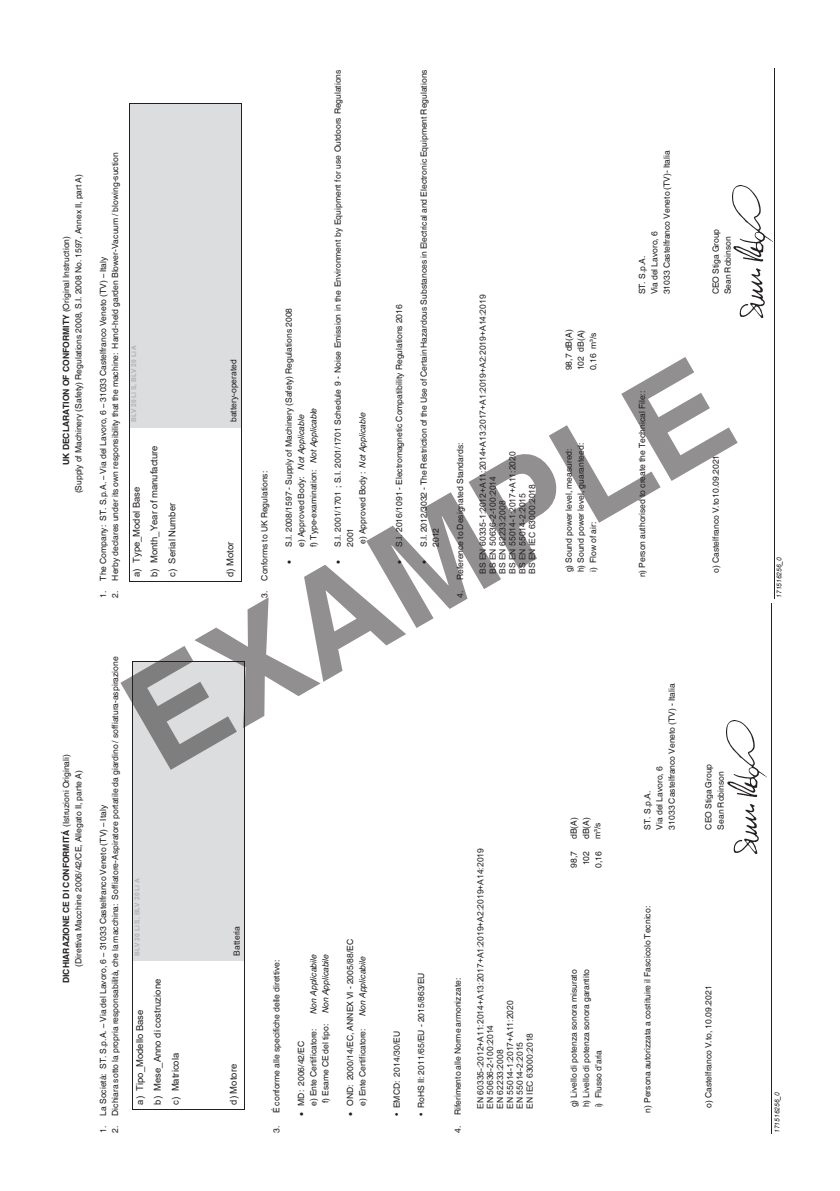
<style>
.page{position:relative;width:840px;height:1191px;background:#fff}
.page>*{position:absolute;margin:0;border:0;box-sizing:border-box;transform-origin:0 0}
.t1{font:700 140px "Helvetica World";color:#231f20}
.t2{font:9.4px/18.2px "Arial";color:#231f20}
.t3{font:8.6px/12.2px "Helvetica World";color:#231f20}
.t4{font:8.6px/9.8px "Arial";letter-spacing:.005em;color:#231f20}
.t5{font:italic 8.6px/12.2px "Helvetica World";letter-spacing:-.005em;color:#231f20;text-align:right}
.t6{font:700 6.6px "Arial";letter-spacing:-.005em;color:#b2b3b7}
.t7{font:italic 6.6px "Arial";letter-spacing:.005em;color:#231f20}
.s1{font-weight:700}
.s2{font-style:italic}
.s3{font-family:"Arial"}
.s4{font-style:normal}
</style>
<div class="page">
<div style="left:133px;top:661px;width:13px;height:299px;background:#dcdddf"></div>
<hr style="left:133px;top:960px;width:1px;height:149px;background:#231f20">
<hr style="left:133px;top:661px;width:1px;height:299px;background:#231f20">
<div style="left:146px;top:661px;width:22px;height:299px;background:#dcdddf"></div>
<div style="left:168px;top:661px;width:15px;height:299px;background:#dcdddf"></div>
<svg style="left:133px;top:1109px;width:50px;height:1px"></svg>
<svg style="left:134px;top:661px;width:49px;height:1px"></svg>
<div style="left:183px;top:661px;width:39px;height:299px;background:#dcdddf"></div>
<hr style="left:183px;top:1109px;width:39px;height:1px;background:#231f20">
<hr style="left:183px;top:661px;width:39px;height:1px;background:#231f20">
<div style="left:222px;top:661px;width:22px;height:299px;background:#dcdddf"></div>
<svg style="left:222px;top:1109px;width:23px;height:1px"></svg>
<hr style="left:244px;top:960px;width:1px;height:149px;background:#231f20">
<hr style="left:244px;top:661px;width:1px;height:300px;background:#231f20">
<svg style="left:222px;top:661px;width:22px;height:1px"></svg>
<hr style="left:770px;top:603px;width:1px;height:531px;background:#231f20">
<hr style="left:773px;top:68px;width:1px;height:531px;background:#231f20">
<div style="left:130px;top:104px;width:13px;height:323px;background:#dcdddf"></div>
<hr style="left:129px;top:427px;width:1px;height:154px;background:#231f20">
<hr style="left:129px;top:104px;width:1px;height:322px;background:#231f20">
<div style="left:143px;top:104px;width:22px;height:323px;background:#dcdddf"></div>
<div style="left:165px;top:104px;width:14px;height:323px;background:#dcdddf"></div>
<svg style="left:129px;top:581px;width:50px;height:1px"></svg>
<svg style="left:129px;top:103px;width:50px;height:1px"></svg>
<div style="left:179px;top:104px;width:40px;height:323px;background:#dcdddf"></div>
<hr style="left:179px;top:581px;width:40px;height:1px;background:#231f20">
<hr style="left:179px;top:103px;width:40px;height:1px;background:#231f20">
<div style="left:219px;top:104px;width:22px;height:323px;background:#dcdddf"></div>
<svg style="left:219px;top:581px;width:23px;height:1px"></svg>
<hr style="left:241px;top:427px;width:1px;height:154px;background:#231f20">
<hr style="left:241px;top:104px;width:1px;height:323px;background:#231f20">
<svg style="left:219px;top:103px;width:23px;height:1px"></svg>
<img style="left:726px;top:720px;width:39px;height:133px">
<img style="left:732px;top:185px;width:39px;height:133px">
<p class="t3" style="left:60px;top:493px;width:321px;text-indent:29px;rotate:-90deg"><span class="s1">UK DECLARATION OF CONFORMITY</span> (Original Instruction)<br>(Supply of Machinery (Safety) Regulations 2008, S.I. 2008 No. 1597, Annex II, part A)</p>
<p class="t3" style="left:60px;top:983px;width:230px;text-align:center;rotate:-90deg"><span class="s1">DICHIARAZIONE CE DI CONFORMITÁ</span> (Istruzioni Originali) (Direttiva Macchine 2006/42/CE, Allegato II, parte A)</p>
<p class="t3" style="left:417px;top:547px;width:479px;text-indent:-17px;rotate:-90deg">• S.I. 2012/3032 - The Restriction of the Use of Certain Hazardous Substances in Electrical and Electronic Equipment Regulations<br>2012</p>
<p class="t3" style="left:331px;top:564px;width:496px;rotate:-90deg">• S.I. 2001/1701 ; S.I. 2001/1701 Schedule 9 - Noise Emission in the Environment by Equipment for use Outdoors Regulations</p>
<p class="t3" style="left:635px;top:294px;width:146px;rotate:-90deg">ST. S.p.A.<br>Via del Lavoro, 6<br>31033 Castelfranco Veneto (TV)- Italia</p>
<p class="t3" style="left:109px;top:598px;width:447px;rotate:-90deg">2. Herby declares under its own responsibility that the machine: Hand-held garden Blower-Vacuum / blowing-suction</p>
<p class="t3" style="left:709px;top:294px;width:67px;rotate:-90deg">CEO Stiga Group<br>Sean Robinson</p>
<p class="t3" style="left:97px;top:598px;width:342px;rotate:-90deg">1. The Company: ST. S.p.A. – Via del Lavoro, 6 – 31033 Castelfranco Veneto (TV) – Italy</p>
<p class="t4" style="left:477px;top:574px;width:281px;rotate:-90deg">BS EN 60335-1:2012+A11:2014+A13:2017+A1:2019+A2:2019+A14:2019<br>BS EN 50636-2-100:2014<br>BS EN 62233:2008<br>BS EN 55014-1:2017+A11:2020<br>BS EN 55014-2:2015<br>BS EN IEC 63000:2018</p>
<p class="t3" style="left:393px;top:564px;width:261px;rotate:-90deg">• S.I. 2016/1091 - Electromagnetic Compatibility Regulations 2016</p>
<p class="t3" style="left:282px;top:547px;width:241px;text-indent:-17px;rotate:-90deg">• S.I. 2008/1597 - Supply of Machinery (Safety) Regulations 2008 e) Approved Body: <span class="s2">Not Applicable<br></span>f) Type-examination: <span class="s2">Not Applicable</span></p>
<p class="t3" style="left:562px;top:370px;width:42px;rotate:-90deg">98,7 dB(A)</p>
<p class="t3" style="left:574px;top:370px;width:42px;rotate:-90deg">102 dB(A)</p>
<p class="t3" style="left:587px;top:370px;width:39px;rotate:-90deg">0,16 <span class="s3">m³/s</span></p>
<p class="t6" style="left:129px;top:422px;width:79px;rotate:-90deg">BLV 20 Li S, BLV 20 Li A</p>
<h1 class="t1" style="left:97px;top:662px;width:672px;rotate:-30deg">EXAMPLE</h1>
<p class="t4" style="left:228px;top:422px;width:64px;rotate:-90deg">battery-operated</p>
<p class="t3" style="left:635px;top:577px;width:188px;rotate:-90deg">n) Person authorised to create the Technical File::</p>
<p class="t3" style="left:356px;top:544px;width:133px;rotate:-90deg">e) Approved Body : <span class="s2">Not Applicable</span></p>
<p class="t3" style="left:454px;top:598px;width:156px;rotate:-90deg">4. Reference to Designated Standards:</p>
<p class="t3" style="left:574px;top:572px;width:131px;rotate:-90deg">h) Sound power level, guaranteed:</p>
<p class="t2" style="left:145px;top:577px;width:133px;rotate:-90deg">b) Month_Year of manufacture c) Serial Number</p>
<p class="t3" style="left:562px;top:572px;width:126px;rotate:-90deg">g) Sound power level, measured:</p>
<p class="t3" style="left:709px;top:573px;width:119px;rotate:-90deg">o) Castelfranco V.to10.09.2021</p>
<p class="t3" style="left:258px;top:598px;width:128px;rotate:-90deg">3. Conforms to UK Regulations:</p>
<p class="t2" style="left:127px;top:577px;width:92px;rotate:-90deg">a) Type_Model Base</p>
<p class="t3" style="left:587px;top:572px;width:52px;rotate:-90deg">i) Flow of air:</p>
<p class="t3" style="left:344px;top:547px;width:21px;rotate:-90deg">2001</p>
<p class="t2" style="left:221px;top:577px;width:37px;rotate:-90deg">d) Motor</p>
<p class="t3" style="left:109px;top:1132px;width:477px;rotate:-90deg">2. Dichiara sotto la propria responsabilità, che la macchina: Soffiatore-Aspiratore portatile da giardino / soffiatura-aspirazione</p>
<p class="t3" style="left:641px;top:829px;width:148px;rotate:-90deg">ST. S.p.A.<br>Via del Lavoro, 6<br>31033 Castelfranco Veneto (TV) - Italia</p>
<p class="t3" style="left:702px;top:829px;width:67px;rotate:-90deg">CEO Stiga Group<br>Sean Robinson</p>
<p class="t3" style="left:97px;top:1132px;width:329px;rotate:-90deg">1. La Società: ST. S.p.A. – Via del Lavoro, 6 – 31033 Castelfranco Veneto (TV) – Italy</p>
<p class="t3" style="left:567px;top:839px;width:24px;rotate:-90deg">dB(A)</p>
<p class="t3" style="left:579px;top:839px;width:24px;rotate:-90deg">dB(A)</p>
<p class="t4" style="left:592px;top:839px;width:18px;rotate:-90deg">m³/s</p>
<p class="t4" style="left:475px;top:1109px;width:262px;rotate:-90deg">EN 60335-:2012+A11:2014+A13:2017+A1:2019+A2:2019+A14:2019<br>EN 50636-2-100:2014<br>EN 62233:2008<br>EN 55014-1:2017+A11:2020<br>EN 55014-2:2015<br>EN IEC 63000:2018</p>
<p class="t3" style="left:567px;top:867px;width:18px;rotate:-90deg">98,7</p>
<p class="t3" style="left:592px;top:867px;width:18px;rotate:-90deg">0,16</p>
<p class="t3" style="left:579px;top:865px;width:16px;rotate:-90deg">102</p>
<p class="t6" style="left:132px;top:955px;width:79px;rotate:-90deg">BLV 20 Li S, BLV 20 Li A</p>
<p class="t3" style="left:641px;top:1112px;width:208px;rotate:-90deg">n) Persona autorizzata a costituire il Fascicolo Tecnico:</p>
<p class="t4" style="left:232px;top:955px;width:31px;rotate:-90deg">Batteria</p>
<p class="t3" style="left:344px;top:1105px;width:168px;text-indent:-10px;rotate:-90deg">• OND: 2000/14/EC, ANNEX VI - 2005/88/EC e) Ente Certificatore:</p>
<p class="t5" style="left:307px;top:1103px;width:151px;rotate:-90deg">Non Applicabile<br><span class="s4">f) Esame CE del tipo:</span> Non Applicabile</p>
<p class="t5" style="left:356px;top:1016px;width:61px;rotate:-90deg">Non Applicabile</p>
<p class="t3" style="left:270px;top:1132px;width:175px;rotate:-90deg">3. É conforme alle specifiche delle direttive:</p>
<p class="t3" style="left:579px;top:1107px;width:140px;rotate:-90deg">h) Livello di potenza sonora garantito</p>
<p class="t3" style="left:567px;top:1107px;width:139px;rotate:-90deg">g) Livello di potenza sonora misurato</p>
<p class="t3" style="left:415px;top:1115px;width:145px;rotate:-90deg">• RoHS II: 2011/65/EU - 2015/863/EU</p>
<p class="t3" style="left:451px;top:1132px;width:156px;rotate:-90deg">4. Riferimento alle Norme armonizzate:</p>
<p class="t2" style="left:148px;top:1104px;width:127px;rotate:-90deg">b) Mese_Anno di costruzione c) Matricola</p>
<p class="t3" style="left:702px;top:1107px;width:124px;rotate:-90deg">o) Castelfranco V.to, 10.09.2021</p>
<p class="t2" style="left:131px;top:1104px;width:96px;rotate:-90deg">a) Tipo_Modello Base</p>
<p class="t3" style="left:295px;top:1105px;width:79px;text-indent:-10px;rotate:-90deg">• MD: 2006/42/EC<br>e) Ente Certificatore:</p>
<p class="t3" style="left:390px;top:1115px;width:86px;rotate:-90deg">• EMCD: 2014/30/EU</p>
<p class="t3" style="left:592px;top:1107px;width:59px;rotate:-90deg">i) Flusso d’aria</p>
<p class="t2" style="left:224px;top:1104px;width:42px;rotate:-90deg">d) Motore</p>
<p class="t7" style="left:774px;top:598px;width:42px;rotate:-90deg">171516256_0</p>
<p class="t7" style="left:772px;top:1132px;width:42px;rotate:-90deg">171516256_0</p>
</div>
